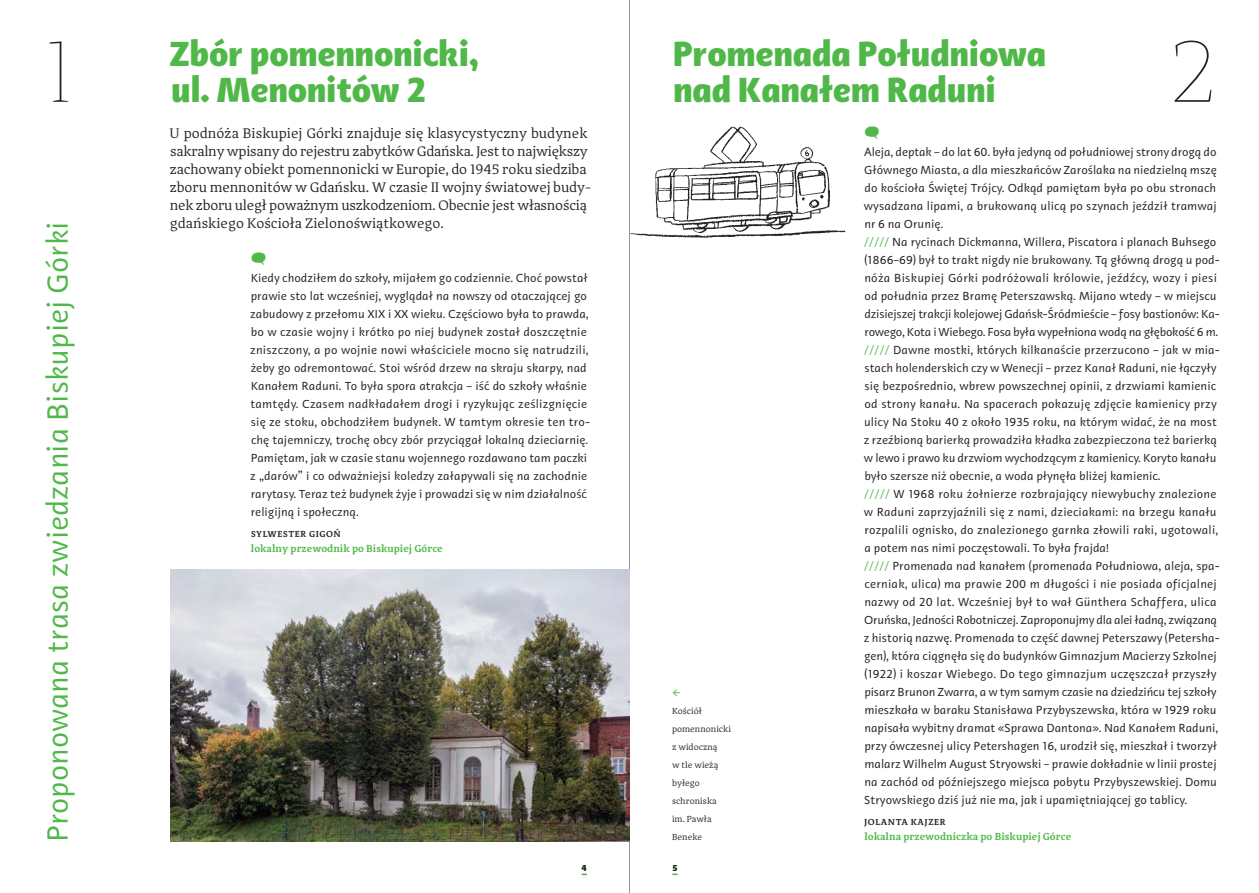
<style>
.page{position:relative;width:1259px;height:893px;background:#fff}
.page>*{position:absolute;margin:0;border:0;box-sizing:border-box;transform-origin:0 0}
.t1{font:200 90px "Adagio Serif";color:#231f20}
.t2{font:900 36px/36px "Adagio Sans Script";color:#50b848}
.t3{font:30px "Adagio Sans Script";color:#50b848}
.t4{font:14.25px/18px "Adagio Serif";letter-spacing:-.01em;color:#231f20}
.t5{font:13.5px "Bello Words Body";color:#50b848}
.t6{font:12px/18px "Adagio Sans Script";color:#231f20}
.t7{font:600 10.5px "Adagio Serif";color:#50b848}
.t8{font:9px/18px "Adagio Serif";color:#231f20}
.t9{font:600 9px "Adagio Serif";letter-spacing:.06em;color:#231f20}
.t10{font:900 9px "Adagio Sans Script";color:#231f20}
.s1{color:#50b848}
</style>
<div class="page">
<hr style="left:629px;top:0;width:1px;height:893px;background:#939598">
<img style="left:170px;top:570px;width:459px;height:272px">
<img style="left:630px;top:127px;width:216px;height:111px">
<h1 class="t1" style="left:43px;top:16px;width:33px">1</h1>
<h3 class="t3" style="left:39px;top:842px;width:622px;rotate:-90deg">Proponowana trasa zwiedzania Biskupiej Górki</h3>
<h2 class="t2" style="left:170px;top:36px;width:310px">Zbór pomennonicki,</h2>
<h2 class="t2" style="left:171px;top:72px;width:257px">ul. Menonitów 2</h2>
<p class="t4" style="left:169px;top:124px;width:423px">U podnóża Biskupiej Górki znajduje się klasycystyczny budynek sakralny wpisany do rejestru zabytków Gdańska. Jest to największy zachowany obiekt pomennonicki w Europie, do 1945 roku siedziba zboru mennonitów w Gdańsku. W czasie II wojny światowej budy&shy;nek zboru uległ poważnym uszkodzeniom. Obecnie jest własnością gdańskiego Kościoła Zielonoświątkowego.</p>
<p class="t5" style="left:250px;top:251px;width:17px">?</p>
<p class="t6" style="left:250px;top:269px;width:341px">Kiedy chodziłem do szkoły, mijałem go codziennie. Choć powstał prawie sto lat wcześniej, wyglądał na nowszy od otaczającej go zabudowy z przełomu XIX i XX wieku. Częściowo była to prawda, bo w czasie wojny i krótko po niej budynek został doszczętnie zniszczony, a po wojnie nowi właściciele mocno się natrudzili, żeby go odremontować. Stoi wśród drzew na skraju skarpy, nad Kanałem Raduni. To była spora atrakcja – iść do szkoły właśnie tamtędy. Czasem nadkładałem drogi i ryzykując ześlizgnięcie się ze stoku, obchodziłem budynek. W tamtym okresie ten tro&shy;chę tajemniczy, trochę obcy zbór przyciągał lokalną dzieciarnię.<br>Pamiętam, jak w czasie stanu wojennego rozdawano tam paczki z „darów” i co odważniejsi koledzy załapywali się na zachodnie rarytasy. Teraz też budynek żyje i prowadzi się w nim działalność religijną i społeczną.</p>
<p class="t9" style="left:251px;top:528px;width:91px">Sylwester Gigoń</p>
<p class="t7" style="left:251px;top:541px;width:193px">lokalny przewodnik po Biskupiej Górce</p>
<h2 class="t2" style="left:673px;top:36px;width:374px">Promenada Południowa nad Kanałem Raduni</h2>
<h1 class="t1" style="left:1169px;top:16px;width:48px">2</h1>
<p class="t8" style="left:672px;top:702px;width:61px">Kościół pomennonicki z widoczną<br>w tle wieżą byłego schroniska im. Pawła<br>Beneke</p>
<p class="t5" style="left:864px;top:125px;width:17px">?</p>
<p class="t6" style="left:864px;top:143px;width:357px">Aleja, deptak – do lat 60. była jedyną od południowej strony drogą do Głównego Miasta, a dla mieszkańców Zaroślaka na niedzielną mszę do kościoła Świętej Trójcy. Odkąd pamiętam była po obu stronach wysadzana lipami, a brukowaną ulicą po szynach jeździł tramwaj nr 6 na Orunię.<br><span class="s1">/////</span> Na rycinach Dickmanna, Willera, Piscatora i planach Buhsego (1866–69) był to trakt nigdy nie brukowany. Tą główną drogą u pod&shy;nóża Biskupiej Górki podróżowali królowie, jeźdźcy, wozy i piesi od południa przez Bramę Peterszawską. Mijano wtedy – w miejscu dzisiejszej trakcji kolejowej Gdańsk-Śródmieście – fosy bastionów: Ka&shy;rowego, Kota i Wiebego. Fosa była wypełniona wodą na głębokość 6 m. <span class="s1">/////</span> Dawne mostki, których kilkanaście przerzucono – jak w mia&shy;stach holenderskich czy w Wenecji – przez Kanał Raduni, nie łączyły się bezpośrednio, wbrew powszechnej opinii, z drzwiami kamienic od strony kanału. Na spacerach pokazuję zdjęcie kamienicy przy ulicy Na Stoku 40 z około 1935 roku, na którym widać, że na most z rzeźbioną barierką prowadziła kładka zabezpieczona też barierką w lewo i prawo ku drzwiom wychodzącym z kamienicy. Koryto kanału było szersze niż obecnie, a woda płynęła bliżej kamienic.<br><span class="s1">/////</span> W 1968 roku żołnierze rozbrajający niewybuchy znalezione w Raduni zaprzyjaźnili się z nami, dzieciakami: na brzegu kanału rozpalili ognisko, do znalezionego garnka złowili raki, ugotowali, a potem nas nimi poczęstowali. To była frajda!<br><span class="s1">/////</span> Promenada nad kanałem (promenada Południowa, aleja, spa&shy;cerniak, ulica) ma prawie 200 m długości i nie posiada oficjalnej nazwy od 20 lat. Wcześniej był to wał Günthera Schaffera, ulica Oruńska, Jedności Robotniczej. Zaproponujmy dla alei ładną, związaną z historią nazwę. Promenada to część dawnej Peterszawy (Petersha&shy;gen), która ciągnęła się do budynków Gimnazjum Macierzy Szkolnej (1922) i koszar Wiebego. Do tego gimnazjum uczęszczał przyszły pisarz Brunon Zwarra, a w tym samym czasie na dziedzińcu tej szkoły mieszkała w baraku Stanisława Przybyszewska, która w 1929 roku napisała wybitny dramat «Sprawa Dantona». Nad Kanałem Raduni, przy ówczesnej ulicy Petershagen 16, urodził się, mieszkał i tworzył malarz Wilhelm August Stryowski – prawie dokładnie w linii prostej na zachód od późniejszego miejsca pobytu Przybyszewskiej. Domu Stryowskiego dziś już nie ma, jak i upamiętniającej go tablicy.</p>
<p class="t9" style="left:864px;top:816px;width:83px">Jolanta Kajzer</p>
<p class="t7" style="left:864px;top:829px;width:208px">lokalna przewodniczka po Biskupiej Górce</p>
<p class="t10" style="left:581px;top:862px;width:7px">4</p>
<p class="t10" style="left:672px;top:862px;width:7px">5</p>
</div>
